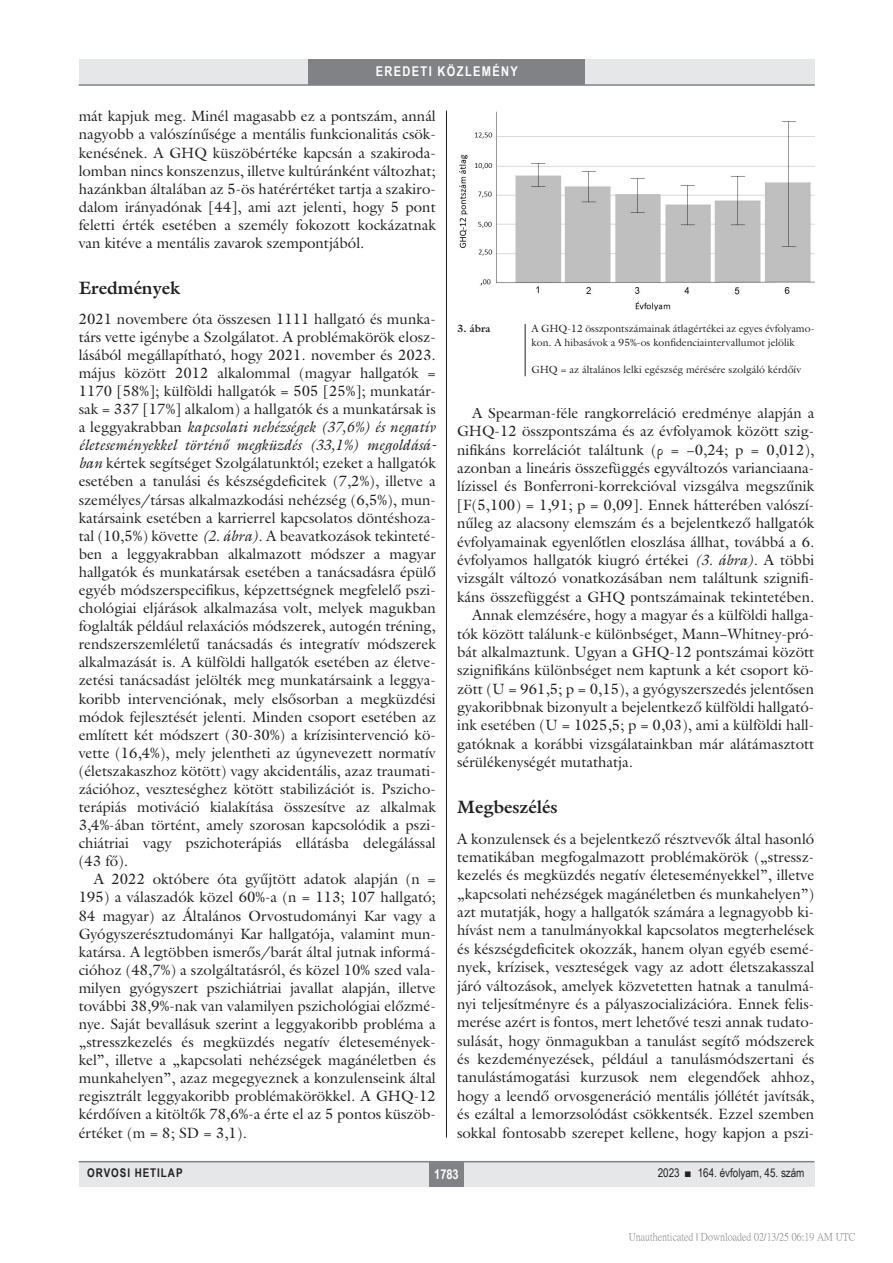
<style>
.page{position:relative;width:893px;height:1263px;background:#fff}
.page>*{position:absolute;margin:0;border:0;box-sizing:border-box;transform-origin:0 0}
.alcimbold{font:700 18px "Galliard Reg";color:#231f20}
.Body_tompa{font:15px/18.1px "Galliard Reg";color:#231f20}
.Body_Text{font:15px/18.1px "Galliard Reg";color:#231f20;text-align:justify}
.t1{font:700 13.5px "Arial Narrow";letter-spacing:.1em;color:#fff}
.t2{font:12px "Arial Narrow";color:#231f20}
.t3{font:700 12px "Arial Narrow";letter-spacing:.08em;color:#231f20}
.kepalairas2{font:10.5px/13.5px "Galliard Reg";color:#231f20}
.t4{font:10.5px "P Ming Li U";color:rgb(0 0 0/.5)}
.kepalairas1{font:700 10.5px "Galliard Reg";color:#231f20}
.s1{font-style:italic}
.s2{font-family:"Garamond Premr Pro"}
</style>
<div class="page">
<div style="left:79px;top:1161px;width:735px;height:25px;background:#e6e7e9"></div>
<div style="left:429px;top:1161px;width:34px;height:25px;background:#808285"></div>
<hr style="left:79px;top:1161px;width:735px;height:1px;background:#808285">
<div style="left:79px;top:60px;width:735px;height:25px;background:#e6e7e9"></div>
<div style="left:308px;top:60px;width:277px;height:25px;background:#808285"></div>
<hr style="left:79px;top:84px;width:736px;height:2px;background:#808285">
<hr style="left:446px;top:111px;width:1px;height:1026px;background:#231f20">
<hr style="left:525px;top:324px;width:1px;height:52px;background:#231f20">
<img style="left:459px;top:111px;width:355px;height:200px">
<p class="t1" style="left:376px;top:61px;width:144px">EREDETI KÖZLEMÉNY</p>
<p class="Body_Text" style="left:79px;top:107px;width:359px">mát kapjuk meg. Minél magasabb ez a pontszám, annál nagyobb a valószínűsége a mentális funkcionalitás csök&shy;kenésének. A GHQ küszöbértéke kapcsán a szakiroda&shy;lomban nincs konszenzus, illetve kultúránként változhat; hazánkban általában az 5-ös hatérértéket tartja a szakiro&shy;dalom irányadónak [44], ami azt jelenti, hogy 5 pont feletti érték esetében a személy fokozott kockázatnak van kitéve a mentális zavarok szempontjából.</p>
<p class="alcimbold" style="left:79px;top:276px;width:103px">Eredmények</p>
<p class="Body_tompa" style="left:79px;top:309px;width:359px">2021 novembere óta összesen 1111 hallgató és munka&shy;társ vette igénybe a Szolgálatot. A problémakörök elosz&shy;lásából megállapítható, hogy 2021. november és 2023. május között 2012 alkalommal (magyar hallgatók = 1170 [58%]; külföldi hallgatók = 505 [25%]; munkatár&shy;sak = 337 [17%] alkalom) a hallgatók és a munkatársak is a leggyakrabban <span class="s1">kapcsolati nehézségek (37,6%) és negatív életeseményekkel történő megküzdés (33,1%) megoldásá&shy;ban</span> kértek segítséget Szolgálatunktól; ezeket a hallgatók esetében a tanulási és készségdeficitek (7,2%), illetve a személyes/társas alkalmazkodási nehézség (6,5%), mun&shy;katársaink esetében a karrierrel kapcsolatos döntéshoza&shy;tal (10,5%) követte <span class="s1">(2. ábra)</span>. A beavatkozások tekinteté&shy;ben a leggyakrabban alkalmazott módszer a magyar hallgatók és munkatársak esetében a tanácsadásra épülő egyéb módszerspecifikus, képzettségnek megfelelő pszi&shy;chológiai eljárások alkalmazása volt, melyek magukban foglalták például relaxációs módszerek, autogén tréning, rendszerszemléletű tanácsadás és integratív módszerek alkalmazását is. A külföldi hallgatók esetében az életve&shy;zetési tanácsadást jelölték meg munkatársaink a leggya&shy;koribb intervenciónak, mely elsősorban a megküzdési módok fejlesztését jelenti. Minden csoport esetében az említett két módszert (30-30%) a krízisintervenció kö&shy;vette (16,4%), mely jelentheti az úgynevezett normatív (életszakaszhoz kötött) vagy akcidentális, azaz traumati&shy;zációhoz, veszteséghez kötött stabilizációt is. Pszicho&shy;terápiás motiváció kialakítása összesítve az alkalmak 3,4%-ában történt, amely szorosan kapcsolódik a pszi&shy;chiátriai vagy pszichoterápiás ellátásba delegálással (43 fő).</p>
<p class="Body_Text" style="left:79px;top:870px;width:359px;text-indent:15px">A 2022 októbere óta gyűjtött adatok alapján (n = 195) a válaszadók közel 60%-a (n = 113; 107 hallgató; 84 magyar) az Általános Orvostudományi Kar vagy a Gyógyszerésztudományi Kar hallgatója, valamint mun&shy;katársa. A legtöbben ismerős/barát által jutnak informá&shy;cióhoz (48,7%) a szolgáltatásról, és közel 10% szed vala&shy;milyen gyógyszert pszichiátriai javallat alapján, illetve további 38,9%-nak van valamilyen pszichológiai előzmé&shy;nye. Saját bevallásuk szerint a leggyakoribb probléma a „stresszkezelés és megküzdés negatív életesemények&shy;kel”, illetve a „kapcsolati nehézségek magánéletben és munkahelyen”, azaz megegyeznek a konzulenseink által regisztrált leggyakoribb problémakörökkel. A GHQ-12 kérdőíven a kitöltők 78,6%-a érte el az 5 pontos küszöb&shy;értéket (m = 8; SD = 3,1).</p>
<p class="kepalairas1" style="left:457px;top:322px;width:35px">3. ábra</p>
<p class="kepalairas2" style="left:531px;top:322px;width:284px">A GHQ-12 összpontszámainak átlagértékei az egyes évfolyamo&shy;kon. A hibasávok a 95%-os konfidenciaintervallumot jelölik</p>
<p class="kepalairas2" style="left:531px;top:362px;width:271px">GHQ = az általános lelki egészség mérésére szolgáló kérdőív</p>
<p class="Body_Text" style="left:457px;top:403px;width:359px;text-indent:15px">A Spearman-féle rangkorreláció eredménye alapján a GHQ-12 összpontszáma és az évfolyamok között szig&shy;nifikáns korrelációt találtunk (<span class="s2">ρ</span> = −0,24; p = 0,012), azonban a lineáris összefüggés egyváltozós varianciaana&shy;lízissel és Bonferroni-korrekcióval vizsgálva megszűnik [F(5,100) = 1,91; p = 0,09]. Ennek hátterében valószí&shy;nűleg az alacsony elemszám és a bejelentkező hallgatók évfolyamainak egyenlőtlen eloszlása állhat, továbbá a 6. évfolyamos hallgatók kiugró értékei <span class="s1">(3. ábra)</span>. A többi vizsgált változó vonatkozásában nem találtunk szignifi&shy;káns összefüggést a GHQ pontszámainak tekintetében.</p>
<p class="Body_Text" style="left:457px;top:606px;width:359px;text-indent:15px">Annak elemzésére, hogy a magyar és a külföldi hallga&shy;tók között találunk-e különbséget, Mann−Whitney-pró&shy;bát alkalmaztunk. Ugyan a GHQ-12 pontszámai között szignifikáns különbséget nem kaptunk a két csoport kö&shy;zött (U = 961,5; p = 0,15), a gyógyszerszedés jelentősen gyakoribbnak bizonyult a bejelentkező külföldi hallgató&shy;ink esetében (U = 1025,5; p = 0,03), ami a külföldi hall&shy;gatóknak a korábbi vizsgálatainkban már alátámasztott sérülékenységét mutathatja.</p>
<p class="alcimbold" style="left:457px;top:795px;width:102px">Megbeszélés</p>
<p class="Body_tompa" style="left:457px;top:829px;width:359px">A konzulensek és a bejelentkező résztvevők által hasonló tematikában megfogalmazott problémakörök („stressz&shy;kezelés és megküzdés negatív életeseményekkel”, illetve „kapcsolati nehézségek magánéletben és munkahelyen”) azt mutatják, hogy a hallgatók számára a legnagyobb ki&shy;hívást nem a tanulmányokkal kapcsolatos megterhelések és készségdeficitek okozzák, hanem olyan egyéb esemé&shy;nyek, krízisek, veszteségek vagy az adott életszakasszal járó változások, amelyek közvetetten hatnak a tanulmá&shy;nyi teljesítményre és a pályaszocializációra. Ennek felis&shy;merése azért is fontos, mert lehetővé teszi annak tudato&shy;sulását, hogy önmagukban a tanulást segítő módszerek és kezdeményezések, például a tanulásmódszertani és tanulástámogatási kurzusok nem elegendőek ahhoz, hogy a leendő orvosgeneráció mentális jóllétét javítsák, és ezáltal a lemorzsolódást csökkentsék. Ezzel szemben sokkal fontosabb szerepet kellene, hogy kapjon a pszi-</p>
<p class="t3" style="left:87px;top:1164px;width:97px">ORVOSI HETILAP</p>
<p class="t1" style="left:434px;top:1163px;width:26px">1783</p>
<p class="t2" style="left:658px;top:1164px;width:148px">2023 ■ 164. évfolyam, 45. szám</p>
<p class="t4" style="left:629px;top:1232px;width:228px">Unauthenticated | Downloaded 02/13/25 06:19 AM UTC</p>
</div>
